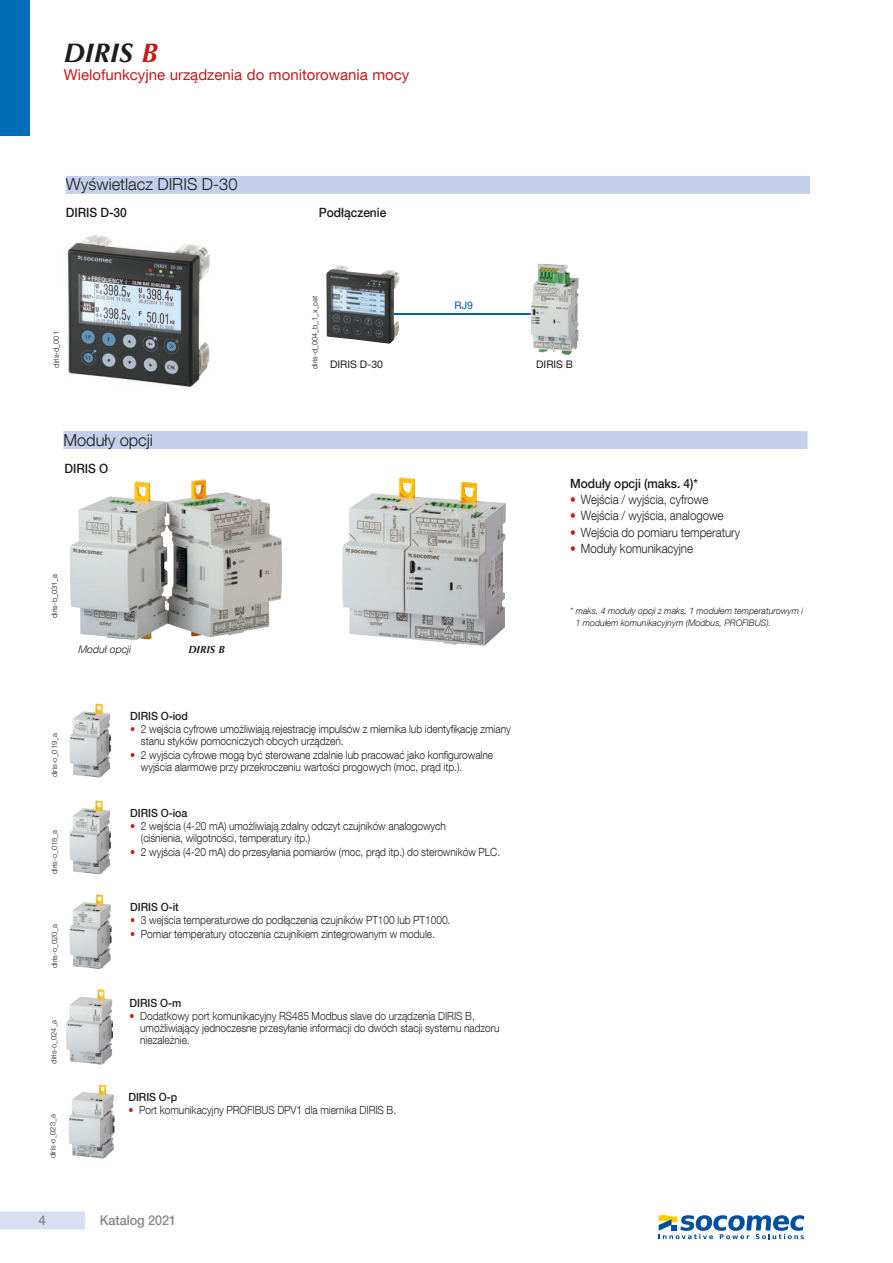
<style>
.page{position:relative;width:893px;height:1263px;background:#fff}
.page>*{position:absolute;margin:0;border:0;box-sizing:border-box;transform-origin:0 0}
.t1{font:italic 700 27px "Optima LT Std";color:#1d1d1b}
.t2{font:300 16.5px "Helvetica Neue LT Com";color:#1d1d1b}
.t3{font:15px "Helvetica Neue LT Com";color:#c51a1c}
.t4{font:500 13.5px "Helvetica Neue LT Com";letter-spacing:-.005em;color:#878787;scale:.94 1}
.t5{font:300 12.75px "Helvetica Neue LT Com";letter-spacing:-.005em;color:#1d1d1b;scale:.9 1}
.t6{font:500 12.75px "Helvetica Neue LT Com";letter-spacing:-.005em;color:#1d1d1b;scale:.94 1}
.t7{font:300 11.25px/12px "Helvetica Neue LT Com";letter-spacing:-.005em;color:#1d1d1b;scale:.9 1}
.t8{font:500 11.25px "Helvetica Neue LT Com";letter-spacing:-.005em;color:#1d1d1b;scale:.94 1}
.t9{font:10.5px "Helvetica Neue LT Com";color:#1d1d1b}
.t10{font:italic 300 10.5px "Helvetica Neue LT Com";color:#1d1d1b}
.t11{font:italic 700 10.5px "Optima LT Std";color:#1d1d1b}
.t12{font:10.5px "Helvetica Neue LT Com";color:#005da9}
.t13{font:italic 300 9px/12px "Helvetica Neue LT Com";color:#1d1d1b}
.t14{font:300 7.5px "Helvetica Neue LTW1 G";color:#1d1d1b}
.t15{font:300 7.5px "Helvetica Neue LT Com";color:#1d1d1b}
.s1{color:#c51a1c}
</style>
<div class="page">
<div style="left:0;top:1211px;width:85px;height:18px;background:#d8dff2"></div>
<div style="left:0;top:0;width:30px;height:136px;background:#006db6"></div>
<div style="left:66px;top:176px;width:744px;height:18px;background:#c4d0eb"></div>
<img style="left:67px;top:235px;width:143px;height:152px">
<hr style="left:392px;top:313px;width:170px;height:2px;background:#005da9">
<img style="left:531px;top:263px;width:48px;height:92px">
<img style="left:326px;top:265px;width:73px;height:79px">
<div style="left:63px;top:431px;width:744px;height:18px;background:#c4d0eb"></div>
<img style="left:342px;top:477px;width:164px;height:169px">
<img style="left:70px;top:481px;width:212px;height:159px">
<img style="left:66px;top:989px;width:47px;height:76px">
<img style="left:69px;top:1084px;width:46px;height:75px">
<img style="left:69px;top:703px;width:42px;height:75px">
<img style="left:69px;top:800px;width:42px;height:74px">
<img style="left:69px;top:894px;width:43px;height:75px">
<svg style="left:659px;top:1215px;width:145px;height:24px"></svg>
<h1 class="t1" style="left:64px;top:37px;width:96px">DIRIS <span class="s1">B</span></h1>
<h3 class="t3" style="left:64px;top:66px;width:347px">Wielofunkcyjne urządzenia do monitorowania mocy</h3>
<h2 class="t2" style="left:66px;top:174px;width:173px">Wyświetlacz DIRIS D-30</h2>
<p class="t6" style="left:66px;top:205px;width:66px">DIRIS D-30</p>
<p class="t6" style="left:319px;top:205px;width:73px">Podłączenie</p>
<p class="t15" style="left:51px;top:368px;width:38px;rotate:-90deg">diris-d_001</p>
<h2 class="t2" style="left:63px;top:430px;width:91px">Moduły opcji</h2>
<p class="t6" style="left:65px;top:460px;width:48px">DIRIS O</p>
<p class="t15" style="left:50px;top:618px;width:46px;rotate:-90deg">diris-b_031_a</p>
<p class="t10" style="left:78px;top:643px;width:54px">Moduł opcji</p>
<p class="t11" style="left:188px;top:644px;width:38px">DIRIS B</p>
<p class="t15" style="left:310px;top:369px;width:75px;rotate:-90deg">diris-d_004_b_1_x_cat</p>
<p class="t12" style="left:455px;top:299px;width:20px">RJ9</p>
<p class="t9" style="left:330px;top:358px;width:54px">DIRIS D-30</p>
<p class="t9" style="left:536px;top:358px;width:38px">DIRIS B</p>
<p class="t6" style="left:570px;top:475px;width:137px">Moduły opcji (maks. 4)*</p>
<p class="t5" style="left:570px;top:491px;width:155px"><span class="s1">•</span> Wejścia / wyjścia, cyfrowe</p>
<p class="t5" style="left:570px;top:508px;width:172px"><span class="s1">•</span> Wejścia / wyjścia, analogowe</p>
<p class="t5" style="left:570px;top:524px;width:190px"><span class="s1">•</span> Wejścia do pomiaru temperatury</p>
<p class="t5" style="left:570px;top:541px;width:138px"><span class="s1">•</span> Moduły komunikacyjne</p>
<p class="t13" style="left:576px;top:604px;width:229px;text-indent:-5px">* maks. 4 moduły opcji z maks. 1 modułem temperaturowym i<br>1 modułem komunikacyjnym (Modbus, PROFIBUS).</p>
<p class="t14" style="left:50px;top:777px;width:45px;rotate:-90deg">diris-o_019_a</p>
<p class="t14" style="left:50px;top:874px;width:45px;rotate:-90deg">diris-o_018_a</p>
<p class="t14" style="left:50px;top:968px;width:45px;rotate:-90deg">diris-o_020_a</p>
<p class="t14" style="left:49px;top:1064px;width:45px;rotate:-90deg">diris-o_024_a</p>
<p class="t14" style="left:48px;top:1158px;width:45px;rotate:-90deg">diris-o_023_a</p>
<p class="t8" style="left:130px;top:709px;width:63px">DIRIS O-iod</p>
<p class="t7" style="left:141px;top:723px;width:412px;text-indent:-11px"><span class="s1">•</span> 2 wejścia cyfrowe umożliwiają rejestrację impulsów z miernika lub identyfikację zmiany stanu styków pomocniczych obcych urządzeń.</p>
<p class="t7" style="left:141px;top:749px;width:393px;text-indent:-11px"><span class="s1">•</span> 2 wyjścia cyfrowe mogą być sterowane zdalnie lub pracować jako konfigurowalne wyjścia alarmowe przy przekroczeniu wartości progowych (moc, prąd itp.).</p>
<p class="t8" style="left:130px;top:806px;width:62px">DIRIS O-ioa</p>
<p class="t7" style="left:141px;top:820px;width:340px;text-indent:-11px"><span class="s1">•</span> 2 wejścia (4-20 mA) umożliwiają zdalny odczyt czujników analogowych (ciśnienia, wilgotności, temperatury itp.)</p>
<p class="t7" style="left:130px;top:846px;width:413px"><span class="s1">•</span> 2 wyjścia (4-20 mA) do przesyłania pomiarów (moc, prąd itp.) do sterowników PLC.</p>
<p class="t8" style="left:130px;top:900px;width:53px">DIRIS O-it</p>
<p class="t7" style="left:130px;top:914px;width:357px"><span class="s1">•</span> 3 wejścia temperaturowe do podłączenia czujników PT100 lub PT1000.</p>
<p class="t7" style="left:130px;top:928px;width:340px"><span class="s1">•</span> Pomiar temperatury otoczenia czujnikiem zintegrowanym w module.</p>
<p class="t8" style="left:130px;top:996px;width:57px">DIRIS O-m</p>
<p class="t7" style="left:140px;top:1009px;width:401px;text-indent:-11px"><span class="s1">•</span> Dodatkowy port komunikacyjny RS485 Modbus slave do urządzenia DIRIS B, umożliwiający jednoczesne przesyłanie informacji do dwóch stacji systemu nadzoru niezależnie.</p>
<p class="t8" style="left:128px;top:1091px;width:54px">DIRIS O-p</p>
<p class="t7" style="left:128px;top:1104px;width:299px"><span class="s1">•</span> Port komunikacyjny PROFIBUS DPV1 dla miernika DIRIS B.</p>
<p class="t4" style="left:39px;top:1212px;width:9px">4</p>
<p class="t4" style="left:100px;top:1212px;width:83px">Katalog 2021</p>
</div>
